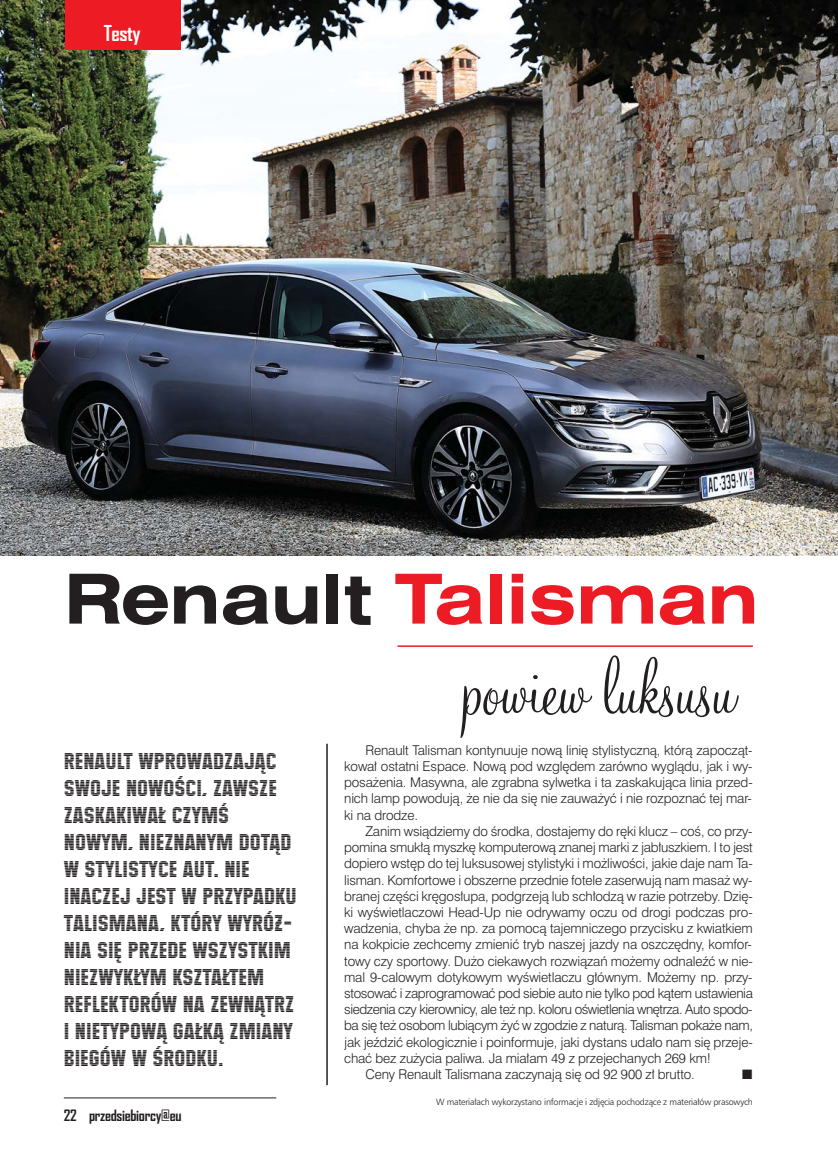
<style>
.page{position:relative;width:838px;height:1149px;background:#fff}
.page>*{position:absolute;margin:0;border:0;box-sizing:border-box;transform-origin:0 0}
.t1{font:90px "Monterey EU";letter-spacing:-.01em;color:#231f20}
.t2{font:700 69px "Swis 721 Ex EU";letter-spacing:-.01em;color:#ed1c24}
.t3{font:22.5px/27px "Maximus EU";color:#231f20}
.t4{font:700 21px "Agency FB";letter-spacing:-.02em;color:#fff}
.t5{font:700 15px "Agency FB";letter-spacing:-.02em;color:#231f20}
.t6{font:13.5px/16.2px "Swis 721 Lt EU";letter-spacing:-.01em;color:#231f20;text-align:justify}
.t7{font:13.5px "Swis 721 Lt EU";letter-spacing:-.035em;color:#231f20}
.t8{font:13.5px "Zapf Dingbats ITC";color:#231f20}
.t9{font:9px "Humnst 777 Lt EU";letter-spacing:-.02em;color:#231f20}
.s1{color:#231f20}
</style>
<div class="page">
<img style="left:0;top:0;width:838px;height:555px">
<hr style="left:326px;top:743px;width:2px;height:341px;background:#231f20">
<hr style="left:397px;top:645px;width:356px;height:1px;background:#ed1c24">
<hr style="left:64px;top:1097px;width:212px;height:1px;background:#231f20">
<div style="left:65px;top:0;width:116px;height:50px;background:#ed1c24"></div>
<h3 class="t4" style="left:104px;top:21px;width:39px">Testy</h3>
<h2 class="t2" style="left:64px;top:573px;width:696px"><span class="s1">Renault</span> Talisman</h2>
<h1 class="t1" style="left:461px;top:658px;width:275px">powiew luksusu</h1>
<p class="t3" style="left:64px;top:747px;width:234px">RENAULT WPROWADZAJĄC<br>SWOJE NOWOŚCI, ZAWSZE<br>ZASKAKIWAŁ CZYMŚ<br>NOWYM, NIEZNANYM DOTĄD<br>W STYLISTYCE AUT. NIE<br>INACZEJ JEST W PRZYPADKU<br>TALISMANA, KTÓRY WYRÓŻ-<br>NIA SIĘ PRZEDE WSZYSTKIM<br>NIEZWYKŁYM KSZTAŁTEM<br>REFLEKTORÓW NA ZEWNĄTRZ<br>I NIETYPOWĄ GAŁKĄ ZMIANY<br>BIEGÓW W ŚRODKU.</p>
<p class="t6" style="left:344px;top:743px;width:410px;text-indent:21px">Renault Talisman kontynuuje nową linię stylistyczną, którą zapocząt&shy;kował ostatni Espace. Nową pod względem zarówno wyglądu, jak i wy&shy;posażenia. Masywna, ale zgrabna sylwetka i ta zaskakująca linia przed&shy;nich lamp powodują, że nie da się nie zauważyć i nie rozpoznać tej mar&shy;ki na drodze.</p>
<p class="t6" style="left:365px;top:824px;width:388px">Zanim wsiądziemy do środka, dostajemy do ręki klucz – coś, co przy-</p>
<p class="t6" style="left:344px;top:840px;width:410px">pomina smukłą myszkę komputerową znanej marki z jabłuszkiem. I to jest</p>
<p class="t6" style="left:344px;top:856px;width:410px">dopiero wstęp do tej luksusowej stylistyki i możliwości, jakie daje nam Ta-</p>
<p class="t6" style="left:344px;top:872px;width:410px">lisman. Komfortowe i obszerne przednie fotele zaserwują nam masaż wy-</p>
<p class="t6" style="left:344px;top:888px;width:410px">branej części kręgosłupa, podgrzeją lub schłodzą w razie potrzeby. Dzię-</p>
<p class="t6" style="left:344px;top:905px;width:410px">ki wyświetlaczowi Head-Up nie odrywamy oczu od drogi podczas pro-</p>
<p class="t6" style="left:344px;top:921px;width:410px">wadzenia, chyba że np. za pomocą tajemniczego przycisku z kwiatkiem</p>
<p class="t6" style="left:344px;top:937px;width:409px">na kokpicie zechcemy zmienić tryb naszej jazdy na oszczędny, komfor-</p>
<p class="t6" style="left:344px;top:953px;width:410px">towy czy sportowy. Dużo ciekawych rozwiązań możemy odnaleźć w nie-</p>
<p class="t6" style="left:344px;top:969px;width:410px">mal 9-calowym dotykowym wyświetlaczu głównym. Możemy np. przy-</p>
<p class="t6" style="left:344px;top:986px;width:410px">stosować i zaprogramować pod siebie auto nie tylko pod kątem ustawienia</p>
<p class="t7" style="left:344px;top:1004px;width:410px">siedzenia czy kierownicy, ale też np. koloru oświetlenia wnętrza. Auto spodo-</p>
<p class="t6" style="left:344px;top:1018px;width:410px">ba się też osobom lubiącym żyć w zgodzie z naturą. Talisman pokaże nam,</p>
<p class="t6" style="left:344px;top:1034px;width:410px">jak jeździć ekologicznie i poinformuje, jaki dystans udało nam się przeje-</p>
<p class="t6" style="left:344px;top:1050px;width:368px">chać bez zużycia paliwa. Ja miałam 49 z przejechanych 269 km!</p>
<p class="t6" style="left:365px;top:1067px;width:331px">Ceny Renault Talismana zaczynają się od 92 900 zł brutto.</p>
<p class="t8" style="left:742px;top:1069px;width:12px">■</p>
<p class="t5" style="left:64px;top:1106px;width:119px">22 przedsiebiorcy@eu</p>
<p class="t9" style="left:436px;top:1095px;width:318px">W materiałach wykorzystano informacje i zdjęcia pochodzące z materiałów prasowych</p>
</div>
